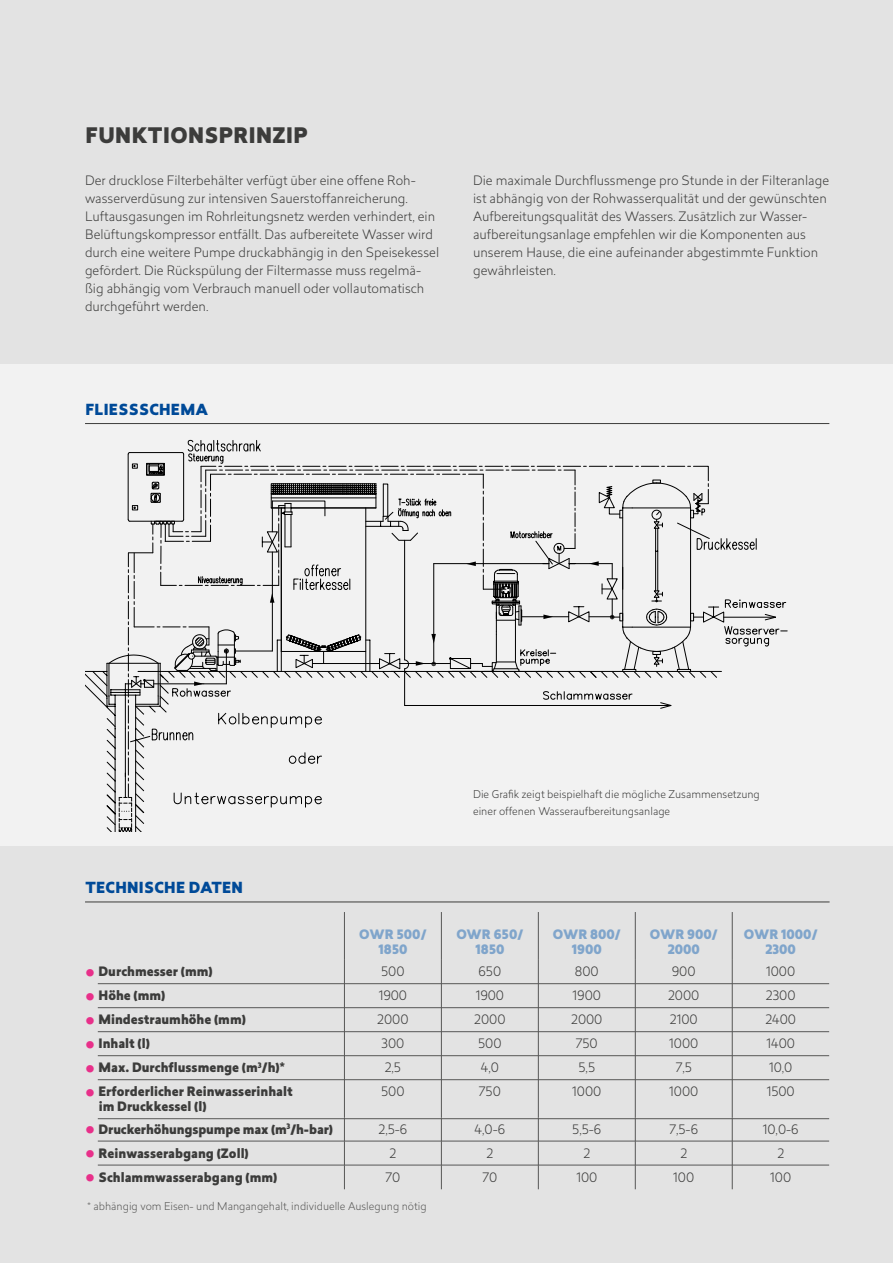
<style>
.page{position:relative;width:893px;height:1263px;background:#f2f2f2}
.page>*{position:absolute;margin:0;border:0;box-sizing:border-box;transform-origin:0 0}
.t1{font:900 21px "Revisal";letter-spacing:.02em;color:#3c3c3b}
.t2{font:900 15px "Revisal";letter-spacing:.02em;color:#004a98}
.t3{font:300 12.75px/18px "Revisal";color:#3c3c3b}
.t4{font:900 12.75px/15px "Revisal";color:#3c3c3b}
.t5{font:900 12.75px/15.3px "Revisal";color:#80a5cb;text-align:center}
.t6{font:300 10.5px/16.5px "Revisal";color:#3c3c3b}
.t7{font:300 10.5px "Revisal";color:#575756}
.s1{font-size:28.5px;color:#e8308a}
</style>
<div class="page">
<div style="left:0;top:847px;width:893px;height:416px;background:#e3e3e3"></div>
<div style="left:0;top:0;width:893px;height:364px;background:#e3e3e3"></div>
<hr style="left:85px;top:423px;width:744px;height:1px;background:#3c3c3b">
<svg style="left:92px;top:440px;width:695px;height:392px"></svg>
<hr style="left:344px;top:912px;width:1px;height:48px;background:#575756">
<hr style="left:441px;top:912px;width:1px;height:48px;background:#575756">
<hr style="left:538px;top:912px;width:1px;height:48px;background:#575756">
<hr style="left:635px;top:912px;width:1px;height:48px;background:#575756">
<svg style="left:344px;top:960px;width:1px;height:119px"></svg>
<svg style="left:441px;top:960px;width:1px;height:119px"></svg>
<svg style="left:538px;top:960px;width:1px;height:119px"></svg>
<svg style="left:635px;top:960px;width:1px;height:119px"></svg>
<hr style="left:344px;top:1080px;width:1px;height:37px;background:#575756">
<hr style="left:441px;top:1080px;width:1px;height:37px;background:#575756">
<hr style="left:538px;top:1080px;width:1px;height:37px;background:#575756">
<hr style="left:635px;top:1080px;width:1px;height:37px;background:#575756">
<svg style="left:344px;top:1117px;width:1px;height:72px"></svg>
<svg style="left:441px;top:1117px;width:1px;height:72px"></svg>
<svg style="left:538px;top:1117px;width:1px;height:72px"></svg>
<svg style="left:635px;top:1117px;width:1px;height:72px"></svg>
<hr style="left:732px;top:912px;width:1px;height:48px;background:#575756">
<svg style="left:732px;top:960px;width:1px;height:119px"></svg>
<hr style="left:732px;top:1080px;width:1px;height:37px;background:#575756">
<svg style="left:732px;top:1117px;width:1px;height:72px"></svg>
<hr style="left:85px;top:902px;width:745px;height:1px;background:#3c3c3b">
<hr style="left:98px;top:983px;width:731px;height:1px;background:#575756">
<hr style="left:98px;top:1007px;width:731px;height:1px;background:#575756">
<hr style="left:98px;top:1031px;width:731px;height:1px;background:#575756">
<hr style="left:98px;top:1055px;width:731px;height:1px;background:#575756">
<hr style="left:98px;top:1079px;width:731px;height:1px;background:#575756">
<hr style="left:98px;top:1118px;width:731px;height:1px;background:#575756">
<hr style="left:98px;top:1141px;width:731px;height:1px;background:#575756">
<hr style="left:98px;top:1165px;width:731px;height:1px;background:#575756">
<h1 class="t1" style="left:85px;top:120px;width:224px">FUNKTIONSPRINZIP</h1>
<p class="t3" style="left:85px;top:171px;width:356px">Der drucklose Filterbehälter verfügt über eine offene Roh&shy;wasserverdüsung zur intensiven Sauerstoffanreicherung.<br>Luftausgasungen im Rohrleitungsnetz werden verhindert, ein Belüftungskompressor entfällt. Das aufbereitete Wasser wird durch eine weitere Pumpe druckabhängig in den Speisekessel gefördert. Die Rückspülung der Filtermasse muss regelmä&shy;ßig abhängig vom Verbrauch manuell oder vollautomatisch durchgeführt werden.</p>
<p class="t3" style="left:473px;top:171px;width:358px">Die maximale Durchflussmenge pro Stunde in der Filteranlage ist abhängig von der Rohwasserqualität und der gewünschten Aufbereitungsqualität des Wassers. Zusätzlich zur Wasser&shy;aufbereitungsanlage empfehlen wir die Komponenten aus unserem Hause, die eine aufeinander abgestimmte Funktion gewährleisten.</p>
<p class="t2" style="left:85px;top:398px;width:124px">FLIESSSCHEMA</p>
<p class="t2" style="left:85px;top:877px;width:159px">TECHNISCHE DATEN</p>
<p class="t6" style="left:473px;top:786px;width:288px">Die Grafik zeigt beispielhaft die mögliche Zusammensetzung einer offenen Wasseraufbereitungsanlage</p>
<p class="t5" style="left:359px;top:927px;width:69px">OWR 500/<br>1850</p>
<p class="t5" style="left:456px;top:927px;width:68px">OWR 650/<br>1850</p>
<p class="t5" style="left:553px;top:927px;width:69px">OWR 800/<br>1900</p>
<p class="t5" style="left:650px;top:927px;width:69px">OWR 900/<br>2000</p>
<p class="t5" style="left:744px;top:927px;width:75px">OWR 1000/<br>2300</p>
<p class="t4" style="left:85px;top:964px;width:129px"><span class="s1">•</span> Durchmesser (mm)</p>
<p class="t3" style="left:381px;top:962px;width:25px">500</p>
<p class="t3" style="left:479px;top:962px;width:24px">650</p>
<p class="t3" style="left:575px;top:962px;width:25px">800</p>
<p class="t3" style="left:672px;top:962px;width:25px">900</p>
<p class="t3" style="left:766px;top:962px;width:31px">1000</p>
<p class="t4" style="left:85px;top:988px;width:82px"><span class="s1">•</span> Höhe (mm)</p>
<p class="t3" style="left:379px;top:986px;width:30px">1900</p>
<p class="t3" style="left:476px;top:986px;width:30px">1900</p>
<p class="t3" style="left:573px;top:986px;width:30px">1900</p>
<p class="t3" style="left:668px;top:986px;width:33px">2000</p>
<p class="t3" style="left:766px;top:986px;width:31px">2300</p>
<p class="t4" style="left:85px;top:1012px;width:162px"><span class="s1">•</span> Mindestraumhöhe (mm)</p>
<p class="t3" style="left:377px;top:1010px;width:33px">2000</p>
<p class="t3" style="left:474px;top:1010px;width:33px">2000</p>
<p class="t3" style="left:571px;top:1010px;width:33px">2000</p>
<p class="t3" style="left:670px;top:1010px;width:29px">2100</p>
<p class="t3" style="left:765px;top:1010px;width:32px">2400</p>
<p class="t4" style="left:85px;top:1036px;width:66px"><span class="s1">•</span> Inhalt (l)</p>
<p class="t3" style="left:381px;top:1034px;width:24px">300</p>
<p class="t3" style="left:478px;top:1034px;width:25px">500</p>
<p class="t3" style="left:576px;top:1034px;width:23px">750</p>
<p class="t3" style="left:669px;top:1034px;width:31px">1000</p>
<p class="t3" style="left:766px;top:1034px;width:30px">1400</p>
<p class="t4" style="left:85px;top:1060px;width:201px"><span class="s1">•</span> Max. Durchflussmenge (m<sup>3</sup>/h)*</p>
<p class="t3" style="left:385px;top:1058px;width:18px">2,5</p>
<p class="t3" style="left:481px;top:1058px;width:20px">4,0</p>
<p class="t3" style="left:579px;top:1058px;width:18px">5,5</p>
<p class="t3" style="left:676px;top:1058px;width:18px">7,5</p>
<p class="t3" style="left:769px;top:1058px;width:25px">10,0</p>
<p class="t4" style="left:99px;top:1084px;width:195px;text-indent:-14px"><span class="s1">•</span> Erforderlicher Reinwasserinhalt im Druckkessel (l)</p>
<p class="t3" style="left:381px;top:1082px;width:25px">500</p>
<p class="t3" style="left:479px;top:1082px;width:23px">750</p>
<p class="t3" style="left:572px;top:1082px;width:31px">1000</p>
<p class="t3" style="left:669px;top:1082px;width:31px">1000</p>
<p class="t3" style="left:767px;top:1082px;width:30px">1500</p>
<p class="t4" style="left:85px;top:1122px;width:250px"><span class="s1">•</span> Druckerhöhungspumpe max (m<sup>3</sup>/h-bar)</p>
<p class="t3" style="left:378px;top:1120px;width:30px">2,5-6</p>
<p class="t3" style="left:475px;top:1120px;width:32px">4,0-6</p>
<p class="t3" style="left:572px;top:1120px;width:31px">5,5-6</p>
<p class="t3" style="left:669px;top:1120px;width:30px">7,5-6</p>
<p class="t3" style="left:763px;top:1120px;width:37px">10,0-6</p>
<p class="t4" style="left:85px;top:1146px;width:165px"><span class="s1">•</span> Reinwasserabgang (Zoll)</p>
<p class="t3" style="left:389px;top:1144px;width:8px">2</p>
<p class="t3" style="left:486px;top:1144px;width:8px">2</p>
<p class="t3" style="left:583px;top:1144px;width:8px">2</p>
<p class="t3" style="left:680px;top:1144px;width:8px">2</p>
<p class="t3" style="left:777px;top:1144px;width:8px">2</p>
<p class="t4" style="left:85px;top:1170px;width:194px"><span class="s1">•</span> Schlammwasserabgang (mm)</p>
<p class="t3" style="left:385px;top:1168px;width:16px">70</p>
<p class="t3" style="left:482px;top:1168px;width:16px">70</p>
<p class="t3" style="left:576px;top:1168px;width:22px">100</p>
<p class="t3" style="left:673px;top:1168px;width:22px">100</p>
<p class="t3" style="left:770px;top:1168px;width:22px">100</p>
<p class="t7" style="left:88px;top:1199px;width:341px">* abhängig vom Eisen- und Mangangehalt, individuelle Auslegung nötig</p>
</div>
